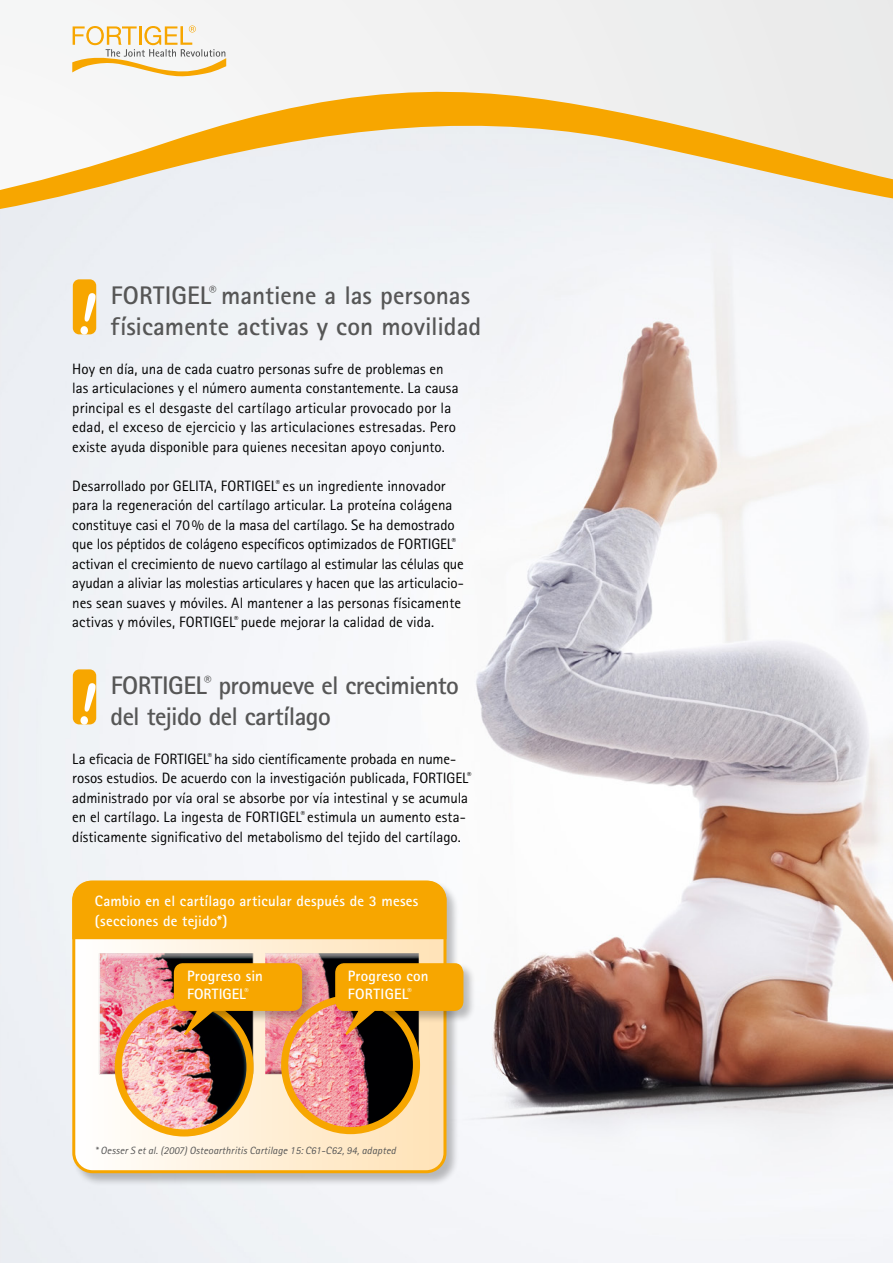
<style>
.page{position:relative;width:893px;height:1263px;background:#fff}
.page>*{position:absolute;margin:0;border:0;box-sizing:border-box;transform-origin:0 0}
.t1{font:700 25.5px/30.6px "Rotis Sans Serif";letter-spacing:-.005em;color:#565656}
.t2{font:700 25.5px/30.6px "Rotis Sans Serif";letter-spacing:-.025em;color:#565656}
.t3{font:15px/19.5px "Rotis Sans Serif";color:#000}
.t4{font:700 15px/18px "Rotis Sans Serif";letter-spacing:.01em;color:#fff}
.t5{font:italic 10.5px "Rotis Sans Serif";letter-spacing:.01em;color:#565656}
</style>
<div class="page">
<img style="left:0;top:228px;width:893px;height:1035px">
<div style="left:152px;top:0;width:741px;height:74px;background:#f0f0f0"></div>
<svg style="left:0;top:74px;width:893px;height:154px;fill:#edeff3"></svg>
<svg style="left:72px;top:26px;width:154px;height:50px"></svg>
<div style="left:73px;top:279px;width:23px;height:55px;background:#f7a600;border-radius:6px"></div>
<svg style="left:80px;top:292px;width:17px;height:44px"></svg>
<div style="left:73px;top:669px;width:23px;height:55px;background:#f7a600;border-radius:6px"></div>
<svg style="left:80px;top:682px;width:17px;height:44px"></svg>
<div style="left:72px;top:880px;width:388px;height:306px;background:#000;opacity:.25"></div>
<svg style="left:74px;top:939px;width:371px;height:233px"></svg>
<div style="left:72px;top:881px;width:374px;height:292px;border:3px solid #f7a600;border-radius:19px"></div>
<div style="left:72px;top:881px;width:374px;height:58px;background:#f7a600"></div>
<img style="left:94px;top:950px;width:330px;height:129px">
<img style="left:118px;top:1001px;width:132px;height:132px;border-radius:66px">
<div style="left:115px;top:997px;width:139px;height:139px;border:7px solid #f7a600;border-radius:50%"></div>
<div style="left:173px;top:962px;width:142px;height:85px;background:#000;opacity:.25"></div>
<svg style="left:173px;top:962px;width:130px;height:79px;background:#cd8a1d"></svg>
<img style="left:285px;top:999px;width:131px;height:131px;border-radius:66px">
<div style="left:281px;top:995px;width:139px;height:139px;border:7px solid #f7a600;border-radius:50%"></div>
<div style="left:335px;top:962px;width:141px;height:85px;background:#000;opacity:.25"></div>
<svg style="left:334px;top:962px;width:130px;height:79px;background:#cb8e22"></svg>
<h1 class="t1" style="left:111px;top:280px;width:372px">FORTIGEL<sup>®</sup> mantiene a las personas físicamente activas y con movilidad</h1>
<p class="t3" style="left:72px;top:359px;width:388px">Hoy en día, una de cada cuatro personas sufre de problemas en las articulaciones y el número aumenta constantemente. La causa principal es el desgaste del cartílago articular provocado por la edad, el exceso de ejercicio y las articulaciones estresadas. Pero existe ayuda disponible para quienes necesitan apoyo conjunto.</p>
<p class="t3" style="left:72px;top:476px;width:393px">Desarrollado por GELITA, FORTIGEL<sup>®</sup> es un ingrediente innovador para la regeneración del cartílago articular. La proteína colágena constituye casi el 70 % de la masa del cartílago. Se ha demostrado que los péptidos de colágeno específicos optimizados de FORTIGEL<sup>® </sup>activan el crecimiento de nuevo cartílago al estimular las células que ayudan a aliviar las molestias articulares y hacen que las articulacio&shy;nes sean suaves y móviles. Al mantener a las personas físicamente activas y móviles, FORTIGEL<sup>®</sup> puede mejorar la calidad de vida.</p>
<h1 class="t2" style="left:111px;top:670px;width:350px">FORTIGEL<sup>®</sup> promueve el crecimiento del tejido del cartílago</h1>
<p class="t3" style="left:72px;top:749px;width:401px">La eficacia de FORTIGEL<sup>®</sup> ha sido científicamente probada en nume&shy;rosos estudios. De acuerdo con la investigación publicada, FORTIGEL<sup>® </sup>administrado por vía oral se absorbe por vía intestinal y se acumula en el cartílago. La ingesta de FORTIGEL<sup>®</sup> estimula un aumento esta&shy;dísticamente significativo del metabolismo del tejido del cartílago.</p>
<p class="t4" style="left:95px;top:891px;width:325px;line-height:19.5px">Cambio en el cartílago articular después de 3 meses (secciones de tejido*)</p>
<p class="t4" style="left:187px;top:967px;width:77px">Progreso sin<br>FORTIGEL<sup>®</sup></p>
<p class="t4" style="left:348px;top:967px;width:82px">Progreso con<br>FORTIGEL<sup>®</sup></p>
<p class="t5" style="left:95px;top:1144px;width:302px">* Oesser S et al. (2007) Osteoarthritis Cartilage 15: C61-C62, 94, adapted</p>
</div>
